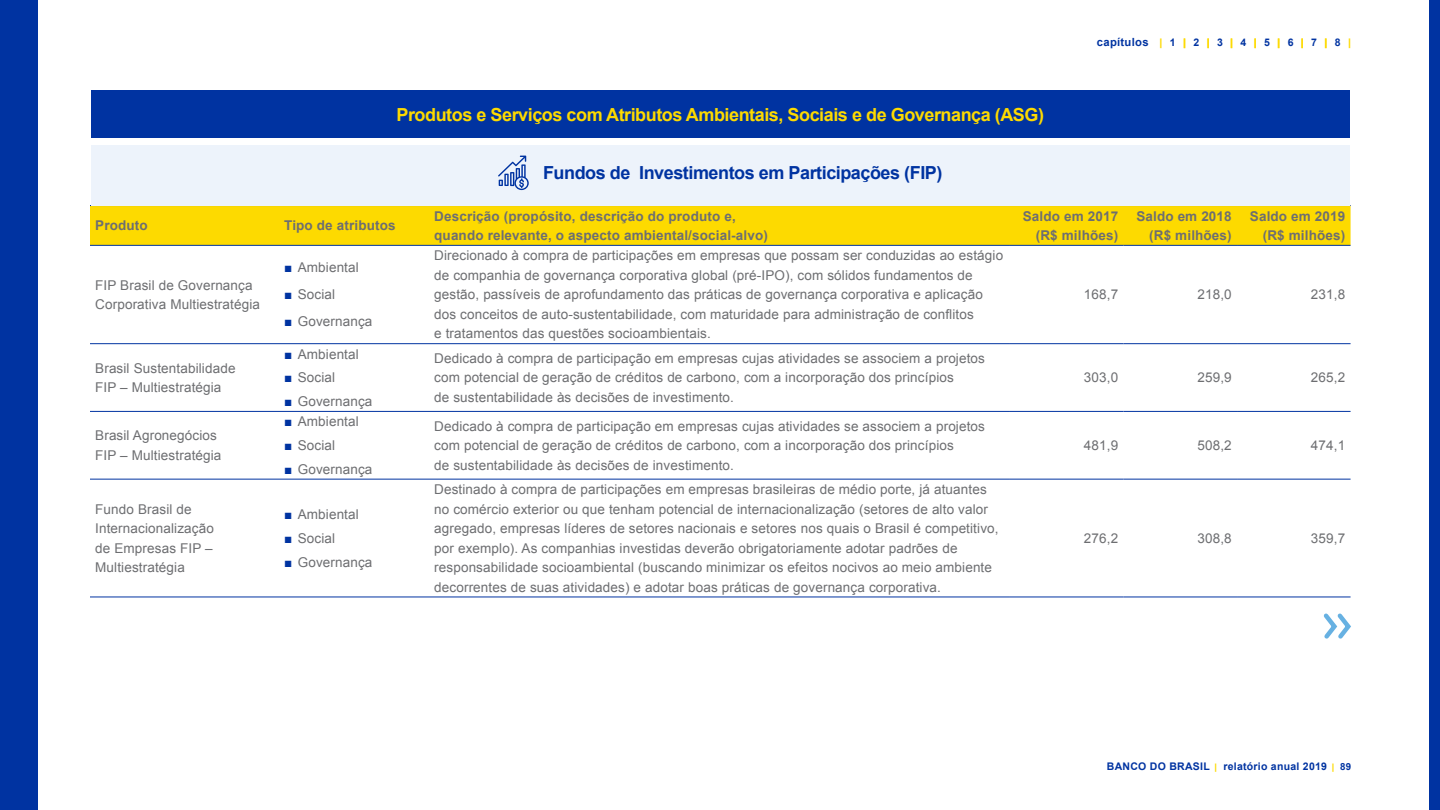
<style>
.page{position:relative;width:1440px;height:810px;background:#fff}
.page>*{position:absolute;margin:0;border:0;box-sizing:border-box;transform-origin:0 0}
.t1{font:700 18px "Arial";letter-spacing:-.025em;color:#fdda00}
.t2{font:700 18px "Arial";letter-spacing:-.025em;color:#0033a1}
.t3{font:13.5px/19.5px "Arial";letter-spacing:.01em;color:#6d6e71}
.t4{font:700 13.5px/19.5px "Arial";letter-spacing:.01em;color:#6d6e71;text-align:right}
.t5{font:700 11.25px "Arial";letter-spacing:.025em;color:#0033a1}
.t6{font:700 10.5px "Arial";letter-spacing:.025em;color:#0033a1}
.s1{font-weight:900;font-size:10.5px;color:#fdda00}
.s2{font-size:10.5px}
.s3{color:#0033a1}
.s4{font-weight:900;font-size:9px;color:#fdda00}
.s5{font-size:9.75px}
</style>
<div class="page">
<div style="left:0;top:0;width:38px;height:810px;background:#0033a1"></div>
<div style="left:1430px;top:0;width:10px;height:810px;background:#0033a1"></div>
<div style="left:90px;top:206px;width:1261px;height:39px;background:#fdda00"></div>
<hr style="left:90px;top:205px;width:189px;height:1px;background:#0033a1">
<hr style="left:90px;top:597px;width:189px;height:1px;background:#0033a1">
<hr style="left:279px;top:205px;width:150px;height:1px;background:#0033a1">
<hr style="left:279px;top:597px;width:150px;height:1px;background:#0033a1">
<hr style="left:429px;top:205px;width:581px;height:1px;background:#0033a1">
<hr style="left:429px;top:597px;width:581px;height:1px;background:#0033a1">
<hr style="left:1010px;top:205px;width:114px;height:1px;background:#0033a1">
<hr style="left:1010px;top:597px;width:114px;height:1px;background:#0033a1">
<hr style="left:1124px;top:205px;width:113px;height:1px;background:#0033a1">
<hr style="left:1124px;top:597px;width:113px;height:1px;background:#0033a1">
<hr style="left:1237px;top:205px;width:114px;height:1px;background:#0033a1">
<hr style="left:1237px;top:597px;width:114px;height:1px;background:#0033a1">
<hr style="left:90px;top:245px;width:189px;height:1px;background:#0033a1">
<hr style="left:279px;top:245px;width:150px;height:1px;background:#0033a1">
<hr style="left:429px;top:245px;width:581px;height:1px;background:#0033a1">
<hr style="left:1010px;top:245px;width:114px;height:1px;background:#0033a1">
<hr style="left:1124px;top:245px;width:113px;height:1px;background:#0033a1">
<hr style="left:1237px;top:245px;width:114px;height:1px;background:#0033a1">
<hr style="left:90px;top:344px;width:189px;height:1px;background:#0033a1">
<hr style="left:279px;top:344px;width:150px;height:1px;background:#0033a1">
<hr style="left:429px;top:344px;width:581px;height:1px;background:#0033a1">
<hr style="left:1010px;top:344px;width:114px;height:1px;background:#0033a1">
<hr style="left:1124px;top:344px;width:113px;height:1px;background:#0033a1">
<hr style="left:1237px;top:344px;width:114px;height:1px;background:#0033a1">
<hr style="left:90px;top:411px;width:189px;height:1px;background:#0033a1">
<hr style="left:279px;top:411px;width:150px;height:1px;background:#0033a1">
<hr style="left:279px;top:479px;width:150px;height:1px;background:#0033a1">
<hr style="left:429px;top:411px;width:581px;height:1px;background:#0033a1">
<hr style="left:1010px;top:411px;width:114px;height:1px;background:#0033a1">
<hr style="left:1124px;top:411px;width:113px;height:1px;background:#0033a1">
<hr style="left:1237px;top:411px;width:114px;height:1px;background:#0033a1">
<hr style="left:90px;top:479px;width:189px;height:1px;background:#0033a1">
<hr style="left:429px;top:479px;width:581px;height:1px;background:#0033a1">
<hr style="left:1010px;top:479px;width:114px;height:1px;background:#0033a1">
<hr style="left:1124px;top:479px;width:113px;height:1px;background:#0033a1">
<hr style="left:1237px;top:479px;width:114px;height:1px;background:#0033a1">
<div style="left:91px;top:145px;width:1259px;height:60px;background:#edf3fb"></div>
<div style="left:91px;top:90px;width:1259px;height:48px;background:#0033a1"></div>
<svg style="left:1323px;top:613px;width:28px;height:26px"></svg>
<svg style="left:498px;top:156px;width:31px;height:34px"></svg>
<h1 class="t1" style="left:397px;top:102px;width:649px">Produtos e Serviços com Atributos Ambientais, Sociais e de Governança (ASG)</h1>
<h1 class="t2" style="left:543px;top:161px;width:401px">Fundos de Investimentos em Participações (FIP)</h1>
<p class="t5" style="left:1097px;top:34px;width:256px">capítulos <span class="s1">|</span> <span class="s2">1</span> <span class="s1">|</span> <span class="s2">2</span> <span class="s1">|</span> <span class="s2">3</span> <span class="s1">|</span> <span class="s2">4</span> <span class="s1">|</span> <span class="s2">5</span> <span class="s1">|</span> <span class="s2">6</span> <span class="s1">|</span> <span class="s2">7</span> <span class="s1">|</span> <span class="s2">8</span> <span class="s1">|</span></p>
<p class="t4" style="left:95px;top:216px;width:54px">Produto</p>
<p class="t4" style="left:284px;top:216px;width:113px">Tipo de atributos</p>
<p class="t4" style="left:434px;top:207px;width:335px;text-align:left">Descrição (propósito, descrição do produto e, quando relevante, o aspecto ambiental/social-alvo)</p>
<p class="t4" style="left:1023px;top:207px;width:97px">Saldo em 2017 (R$ milhões)</p>
<p class="t4" style="left:1136px;top:207px;width:97px">Saldo em 2018 (R$ milhões)</p>
<p class="t4" style="left:1250px;top:207px;width:97px">Saldo em 2019 (R$ milhões)</p>
<p class="t3" style="left:95px;top:275px;width:166px">FIP Brasil de Governança<br>Corporativa Multiestratégia</p>
<p class="t3" style="left:434px;top:246px;width:570px">Direcionado à compra de participações em empresas que possam ser conduzidas ao estágio de companhia de governança corporativa global (pré-IPO), com sólidos fundamentos de gestão, passíveis de aprofundamento das práticas de governança corporativa e aplicação dos conceitos de auto-sustentabilidade, com maturidade para administração de conflitos<br>e tratamentos das questões socioambientais.</p>
<p class="t3" style="left:284px;top:258px;width:76px"><span class="s3">■</span> Ambiental</p>
<p class="t3" style="left:284px;top:285px;width:52px"><span class="s3">■</span> Social</p>
<p class="t3" style="left:284px;top:312px;width:90px"><span class="s3">■</span> Governança</p>
<p class="t3" style="left:1084px;top:285px;width:36px">168,7</p>
<p class="t3" style="left:1197px;top:285px;width:36px">218,0</p>
<p class="t3" style="left:1311px;top:285px;width:36px">231,8</p>
<p class="t3" style="left:95px;top:358px;width:142px">Brasil Sustentabilidade<br>FIP – Multiestratégia</p>
<p class="t3" style="left:95px;top:426px;width:128px">Brasil Agronegócios<br>FIP – Multiestratégia</p>
<p class="t3" style="left:284px;top:344px;width:76px"><span class="s3">■</span> Ambiental</p>
<p class="t3" style="left:284px;top:368px;width:52px"><span class="s3">■</span> Social</p>
<p class="t3" style="left:284px;top:392px;width:90px"><span class="s3">■</span> Governança</p>
<p class="t3" style="left:284px;top:412px;width:76px"><span class="s3">■</span> Ambiental</p>
<p class="t3" style="left:284px;top:436px;width:52px"><span class="s3">■</span> Social</p>
<p class="t3" style="left:284px;top:460px;width:90px"><span class="s3">■</span> Governança</p>
<p class="t3" style="left:95px;top:499px;width:120px">Fundo Brasil de<br>Internacionalização de Empresas FIP –<br>Multiestratégia</p>
<p class="t3" style="left:284px;top:505px;width:76px"><span class="s3">■</span> Ambiental</p>
<p class="t3" style="left:284px;top:529px;width:52px"><span class="s3">■</span> Social</p>
<p class="t3" style="left:284px;top:552px;width:90px"><span class="s3">■</span> Governança</p>
<p class="t3" style="left:434px;top:349px;width:552px">Dedicado à compra de participação em empresas cujas atividades se associem a projetos com potencial de geração de créditos de carbono, com a incorporação dos princípios<br>de sustentabilidade às decisões de investimento.</p>
<p class="t3" style="left:434px;top:416px;width:552px">Dedicado à compra de participação em empresas cujas atividades se associem a projetos com potencial de geração de créditos de carbono, com a incorporação dos princípios<br>de sustentabilidade às decisões de investimento.</p>
<p class="t3" style="left:434px;top:480px;width:566px">Destinado à compra de participações em empresas brasileiras de médio porte, já atuantes no comércio exterior ou que tenham potencial de internacionalização (setores de alto valor agregado, empresas líderes de setores nacionais e setores nos quais o Brasil é competitivo, por exemplo). As companhias investidas deverão obrigatoriamente adotar padrões de responsabilidade socioambiental (buscando minimizar os efeitos nocivos ao meio ambiente decorrentes de suas atividades) e adotar boas práticas de governança corporativa.</p>
<p class="t3" style="left:1084px;top:368px;width:36px">303,0</p>
<p class="t3" style="left:1197px;top:368px;width:36px">259,9</p>
<p class="t3" style="left:1311px;top:368px;width:36px">265,2</p>
<p class="t3" style="left:1084px;top:436px;width:36px">481,9</p>
<p class="t3" style="left:1197px;top:436px;width:36px">508,2</p>
<p class="t3" style="left:1311px;top:436px;width:36px">474,1</p>
<p class="t3" style="left:1084px;top:529px;width:36px">276,2</p>
<p class="t3" style="left:1197px;top:529px;width:36px">308,8</p>
<p class="t3" style="left:1311px;top:529px;width:36px">359,7</p>
<p class="t6" style="left:1107px;top:760px;width:246px">BANCO DO BRASIL <span class="s4">|</span> relatório anual 2019 <span class="s4">|</span> <span class="s5">89</span></p>
</div>
